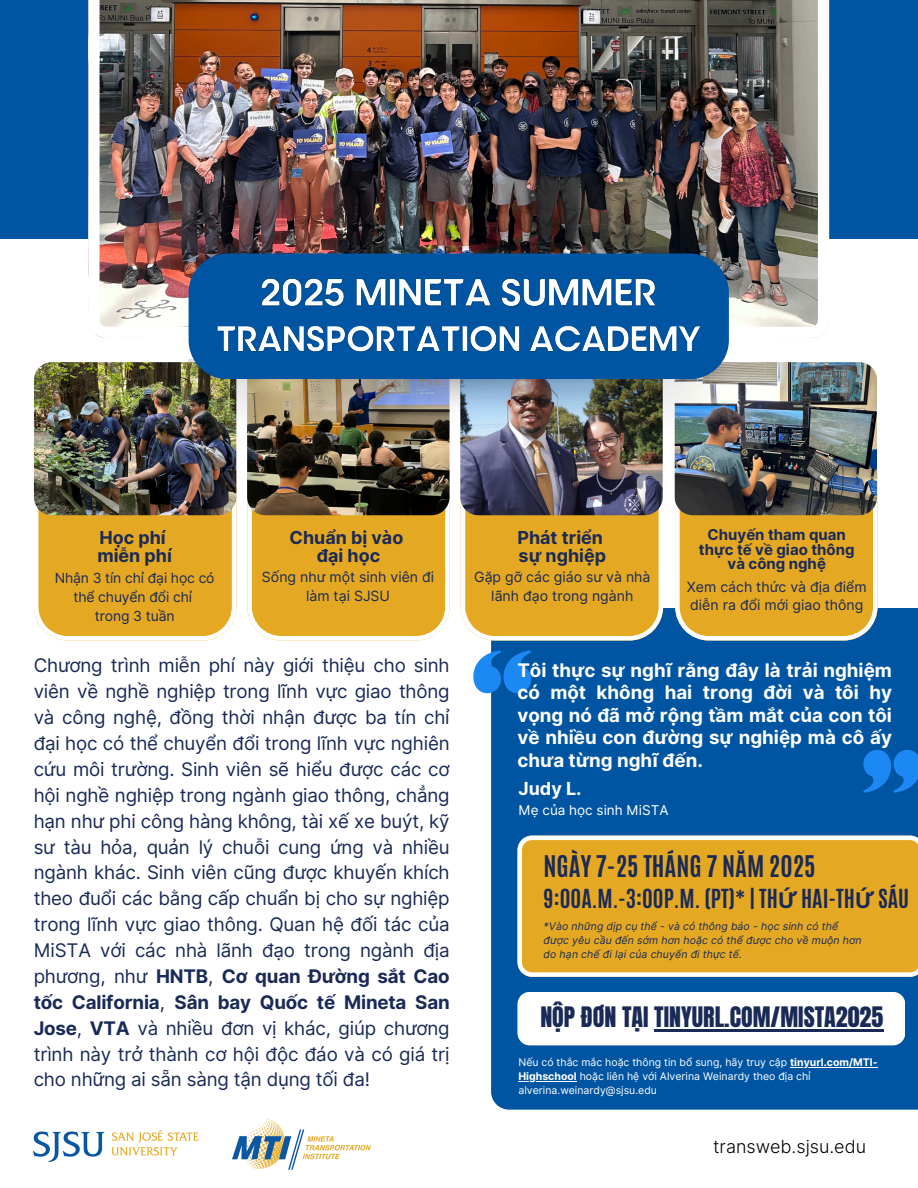
<style>
.page{position:relative;width:918px;height:1188px;background:#fff}
.page>*{position:absolute;margin:0;border:0;box-sizing:border-box;transform-origin:0 0}
.t1{font:700 24.9px "Antonio";color:#1a2a57}
.t2{font:24px "Anton";color:#1a2a57}
.t3{font:700 21.9px "Antonio";color:#1a2a57}
.t4{font:18.75px/25.8px "Inter";letter-spacing:-.01em;color:#1a2a57;text-align:justify}
.t5{font:700 18.75px/22.5px "Inter";color:#fff;text-align:justify}
.t6{font:300 18px "Inter";color:#000}
.t7{font:700 18px "Inter";color:#fff}
.t8{font:700 17.85px/18px "Inter";color:#1a2a57}
.t9{font:700 15px/14.7px "Inter";color:#1a2a57;text-align:center}
.t10{font:14.1px/19px "Inter";color:#1a2a57;text-align:center}
.t11{font:13.95px/19.2px "Inter";letter-spacing:-.01em;color:#1a2a57;text-align:center}
.t12{font:13.5px "Inter";color:#fff}
.t13{font:10.5px/14px "Inter";color:#fff}
.t14{font:italic 10.5px/14px "Inter";letter-spacing:.01em;color:#1a2a57}
.s1{font-weight:700}
.s2{font-family:"Noto Sans"}
</style>
<div class="page">
<div style="left:0;top:0;width:918px;height:239px;background:#0055a2"></div>
<img style="left:88px;top:0;width:741px;height:338px">
<div style="left:491px;top:608px;width:427px;height:502px;background:#0055a2"></div>
<svg style="left:34px;top:515px;width:202px;height:126px;background:#e7b037"></svg>
<img style="left:34px;top:362px;width:202px;height:153px">
<svg style="left:247px;top:446px;width:203px;height:195px;background:#e7b038"></svg>
<img style="left:247px;top:446px;width:202px;height:69px">
<svg style="left:461px;top:446px;width:202px;height:195px;background:#e3ad36"></svg>
<svg style="left:675px;top:470px;width:203px;height:171px;background:#e1ac36"></svg>
<img style="left:460px;top:446px;width:202px;height:69px">
<img style="left:675px;top:362px;width:202px;height:153px">
<img style="left:189px;top:379px;width:540px;height:67px">
<div style="left:189px;top:254px;width:540px;height:125px;background:#0055a2"></div>
<img style="left:34px;top:1131px;width:164px;height:30px">
<img style="left:232px;top:1118px;width:139px;height:52px">
<svg style="left:517px;top:992px;width:388px;height:53px"></svg>
<svg style="left:517px;top:836px;width:401px;height:141px;background:#e6ad32"></svg>
<svg style="left:473px;top:651px;width:59px;height:42px;background:#2683de"></svg>
<svg style="left:863px;top:750px;width:55px;height:42px;background:#1277d8"></svg>
<img style="left:257px;top:271px;width:404px;height:44px">
<img style="left:213px;top:320px;width:493px;height:41px">
<hr style="left:654px;top:1029px;width:229px;height:3px;background:#1a2a57">
<hr style="left:790px;top:1067px;width:88px;height:1px;background:#fff">
<hr style="left:518px;top:1081px;width:59px;height:1px;background:#fff">
<p class="t8" style="left:97px;top:528px;width:76px">Học phí miễn phí</p>
<h6 class="t11" style="left:55px;top:568px;width:161px">Nhận 3 tín chỉ đại học có thể chuyển đổi chỉ</h6>
<p class="t11" style="left:95px;top:606px;width:81px">trong 3 tuần</p>
<p class="t8" style="left:517px;top:528px;width:90px">Phát triển sự nghiệp</p>
<h4 class="t9" style="left:699px;top:527px;width:157px">Chuyến tham quan thực tế về giao thông và công nghệ</h4>
<h4 class="t8" style="left:290px;top:528px;width:115px;text-align:center">Chuẩn bị vào đại học</h4>
<h4 class="t10" style="left:262px;top:567px;width:174px">Sống như một sinh viên đi làm tại SJSU</h4>
<p class="t10" style="left:474px;top:567px;width:178px">Gặp gỡ các giáo sư và nhà lãnh đạo trong ngành</p>
<p class="t10" style="left:687px;top:578px;width:181px;line-height:18px;text-align:left">Xem cách thức và địa điểm diễn ra đổi mới giao thông</p>
<p class="t4" style="left:34px;top:653px;width:417px">Chương trình miễn phí này giới thiệu cho sinh viên về nghề nghiệp trong lĩnh vực giao thông và công nghệ, đồng thời nhận được ba tín chỉ đại học có thể chuyển đổi trong lĩnh vực nghiên cứu môi trường. Sinh viên sẽ hiểu được các cơ hội nghề nghiệp trong ngành giao thông, chẳng hạn như phi công hàng không, tài xế xe buýt, kỹ sư tàu hỏa, quản lý chuỗi cung ứng và nhiều ngành khác. Sinh viên cũng được khuyến khích theo đuổi các bằng cấp chuẩn bị cho sự nghiệp trong lĩnh vực giao thông. Quan hệ đối tác của MiSTA với các nhà lãnh đạo trong ngành địa phương, như <span class="s1">HNTB</span>, <span class="s1">Cơ quan Đường sắt Cao tốc California</span>, <span class="s1">Sân bay Quốc tế Mineta San Jose</span>, <span class="s1">VTA</span> và nhiều đơn vị khác, giúp chương trình này trở thành cơ hội độc đáo và có giá trị cho những ai sẵn sàng tận dụng tối đa!</p>
<p class="t5" style="left:517px;top:658px;width:376px">Tôi thực sự nghĩ rằng đây là trải nghiệm có một không hai trong đời và tôi hy vọng nó đã mở rộng tầm mắt của con tôi về nhiều con đường sự nghiệp mà cô ấy chưa từng nghĩ đến.</p>
<p class="t7" style="left:518px;top:777px;width:65px">Judy L.</p>
<p class="t12" style="left:518px;top:802px;width:151px">Mẹ của học sinh MiSTA</p>
<p class="t1" style="left:544px;top:848px;width:274px">NGÀY 7-25 THÁNG 7 NĂM 2025</p>
<p class="t3" style="left:544px;top:883px;width:367px">9:00A.M.-3:00P.M. (PT)* | TH<span class="s2">Ứ</span> HAI-TH<span class="s2">Ứ</span> SÁU</p>
<h4 class="t14" style="left:544px;top:919px;width:320px">*Vào những dịp cụ thể - và có thông báo - học sinh có thể được yêu cầu đến sớm hơn hoặc có thể được cho về muộn hơn do hạn chế đi lại của chuyến đi thực tế.</h4>
<p class="t2" style="left:540px;top:1000px;width:344px">NỘP ĐƠN TẠI TINYURL.COM/MISTA2025</p>
<h2 class="t13" style="left:518px;top:1055px;width:361px">Nếu có thắc mắc hoặc thông tin bổ sung, hãy truy cập <span class="s1">tinyurl.com/MTI-</span></h2>
<h3 class="t13" style="left:518px;top:1069px;width:294px"><span class="s1">Highschool</span> hoặc liên hệ với Alverina Weinardy theo địa chỉ alverina.weinardy@sjsu.edu</h3>
<h5 class="t6" style="left:713px;top:1136px;width:155px">transweb.sjsu.edu</h5>
</div>
